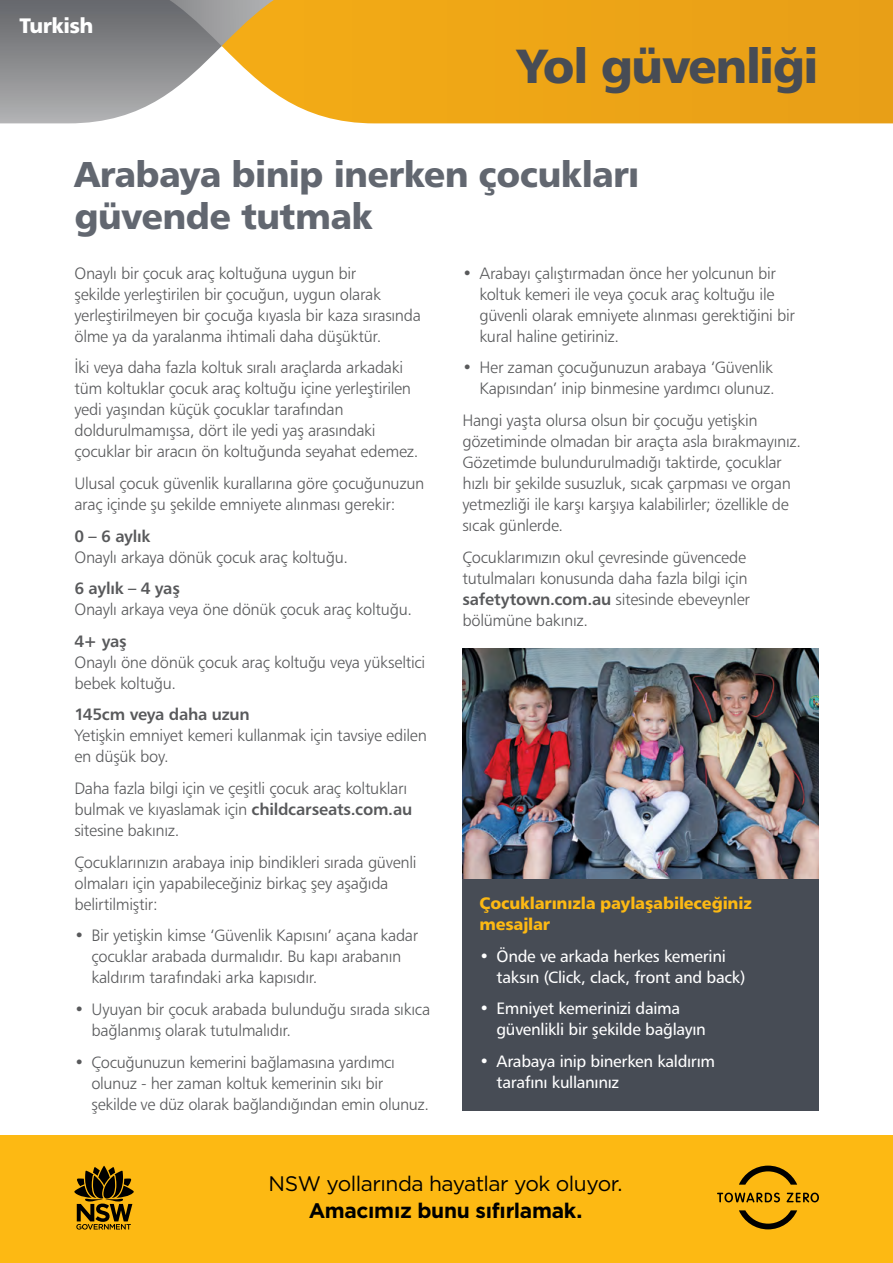
<style>
.page{position:relative;width:893px;height:1263px;background:#fff}
.page>*{position:absolute;margin:0;border:0;box-sizing:border-box;transform-origin:0 0}
.t1{font:700 48px "Trans Text Bd";letter-spacing:-.03em;color:#474c55}
.Page_Heading{font:700 36px/42px "Trans Text Bd";letter-spacing:-.02em;color:#626770}
.t2{font:21px "Gotham";letter-spacing:-.025em;color:#000}
.t3{font:700 21px "Gotham";letter-spacing:-.015em;color:#000}
.t4{font:700 21px "Trans Text Bd";letter-spacing:-.025em;color:#fff}
.Body{font:300 16.5px/21px "Trans Text Lt";letter-spacing:-.02em;color:#58595b}
.t5{font:16.5px/21px "Trans Text Rm";letter-spacing:-.02em;color:#fff}
.Body-2{font:700 16.5px/21px "Trans Text Bd";letter-spacing:-.01em;color:#fdb913}
.s1{font-family:"Trans Text Md";font-weight:500}
</style>
<div class="page">
<div style="left:0;top:1135px;width:893px;height:128px;background:#fdb913"></div>
<svg style="left:74px;top:1166px;width:60px;height:63px"></svg>
<svg style="left:739px;top:1210px;width:58px;height:19px"></svg>
<svg style="left:739px;top:1165px;width:58px;height:20px"></svg>
<svg style="left:717px;top:1192px;width:63px;height:10px"></svg>
<svg style="left:787px;top:1192px;width:32px;height:10px"></svg>
<img style="left:462px;top:648px;width:357px;height:231px">
<div style="left:462px;top:879px;width:357px;height:232px;background:#474c55"></div>
<div style="left:370px;top:0;width:523px;height:123px;background:#eca417"></div>
<svg style="left:0;top:0;width:370px;height:123px"></svg>
<p class="t4" style="left:20px;top:12px;width:75px">Turkish</p>
<h1 class="t1" style="left:517px;top:36px;width:303px">Yol güvenliği</h1>
<p class="Page_Heading" style="left:74px;top:153px;width:567px">Arabaya binip inerken çocukları güvende tutmak</p>
<p class="Body" style="left:74px;top:262px;width:348px">Onaylı bir çocuk araç koltuğuna uygun bir<br>şekilde yerleştirilen bir çocuğun, uygun olarak yerleştirilmeyen bir çocuğa kıyasla bir kaza sırasında ölme ya da yaralanma ihtimali daha düşüktür.</p>
<p class="Body" style="left:74px;top:357px;width:345px">İki veya daha fazla koltuk sıralı araçlarda arkadaki tüm koltuklar çocuk araç koltuğu içine yerleştirilen yedi yaşından küçük çocuklar tarafından doldurulmamışsa, dört ile yedi yaş arasındaki çocuklar bir aracın ön koltuğunda seyahat edemez.</p>
<p class="Body" style="left:74px;top:472px;width:351px">Ulusal çocuk güvenlik kurallarına göre çocuğunuzun araç içinde şu şekilde emniyete alınması gerekir:</p>
<p class="Body" style="left:74px;top:525px;width:275px"><span class="s1">0 – 6 aylık<br></span>Onaylı arkaya dönük çocuk araç koltuğu.</p>
<p class="Body" style="left:74px;top:578px;width:339px"><span class="s1">6 aylık – 4 yaş<br></span>Onaylı arkaya veya öne dönük çocuk araç koltuğu.</p>
<p class="Body" style="left:74px;top:630px;width:352px"><span class="s1">4+ yaş<br></span>Onaylı öne dönük çocuk araç koltuğu veya yükseltici bebek koltuğu.</p>
<p class="Body" style="left:74px;top:704px;width:354px"><span class="s1">145cm veya daha uzun<br></span>Yetişkin emniyet kemeri kullanmak için tavsiye edilen en düşük boy.</p>
<p class="Body" style="left:74px;top:778px;width:339px">Daha fazla bilgi için ve çeşitli çocuk araç koltukları bulmak ve kıyaslamak için <span class="s1">childcarseats.com.au </span>sitesine bakınız.</p>
<p class="Body" style="left:74px;top:851px;width:344px">Çocuklarınızın arabaya inip bindikleri sırada güvenli olmaları için yapabileceğiniz birkaç şey aşağıda belirtilmiştir:</p>
<p class="Body" style="left:91px;top:925px;width:328px;text-indent:-17px">• Bir yetişkin kimse ‘Güvenlik Kapısını’ açana kadar çocuklar arabada durmalıdır. Bu kapı arabanın kaldırım tarafındaki arka kapısıdır.</p>
<p class="Body" style="left:91px;top:998px;width:341px;text-indent:-17px">• Uyuyan bir çocuk arabada bulunduğu sırada sıkıca bağlanmış olarak tutulmalıdır.</p>
<p class="Body" style="left:91px;top:1051px;width:339px;text-indent:-17px">• Çocuğunuzun kemerini bağlamasına yardımcı olunuz - her zaman koltuk kemerinin sıkı bir şekilde ve düz olarak bağlandığından emin olunuz.</p>
<p class="Body" style="left:479px;top:262px;width:317px;text-indent:-17px">• Arabayı çalıştırmadan önce her yolcunun bir koltuk kemeri ile veya çocuk araç koltuğu ile güvenli olarak emniyete alınması gerektiğini bir kural haline getiriniz.</p>
<p class="Body" style="left:462px;top:357px;width:314px;text-align:right">• Her zaman çocuğunuzun arabaya ‘Güvenlik<br>Kapısından’ inip binmesine yardımcı olunuz.</p>
<p class="Body" style="left:462px;top:409px;width:340px">Hangi yaşta olursa olsun bir çocuğu yetişkin gözetiminde olmadan bir araçta asla bırakmayınız.<br>Gözetimde bulundurulmadığı taktirde, çocuklar hızlı bir şekilde susuzluk, sıcak çarpması ve organ yetmezliği ile karşı karşıya kalabilirler; özellikle de sıcak günlerde.</p>
<p class="Body" style="left:462px;top:546px;width:289px">Çocuklarımızın okul çevresinde güvencede tutulmaları konusunda daha fazla bilgi için <span class="s1">safetytown.com.au</span> sitesinde ebeveynler bölümüne bakınız.</p>
<p class="Body-2" style="left:479px;top:892px;width:274px">Çocuklarınızla paylaşabileceğiniz mesajlar</p>
<p class="t5" style="left:496px;top:945px;width:250px;text-indent:-17px">• Önde ve arkada herkes kemerini taksın (Click, clack, front and back)</p>
<p class="t5" style="left:496px;top:998px;width:211px;text-indent:-17px">• Emniyet kemerinizi daima güvenlikli bir şekilde bağlayın</p>
<p class="t5" style="left:496px;top:1050px;width:220px;text-indent:-17px">• Arabaya inip binerken kaldırım tarafını kullanınız</p>
<p class="t2" style="left:269px;top:1170px;width:355px">NSW yollarında hayatlar yok oluyor.</p>
<p class="t3" style="left:309px;top:1196px;width:275px">Amacımız bunu sıfırlamak.</p>
</div>
